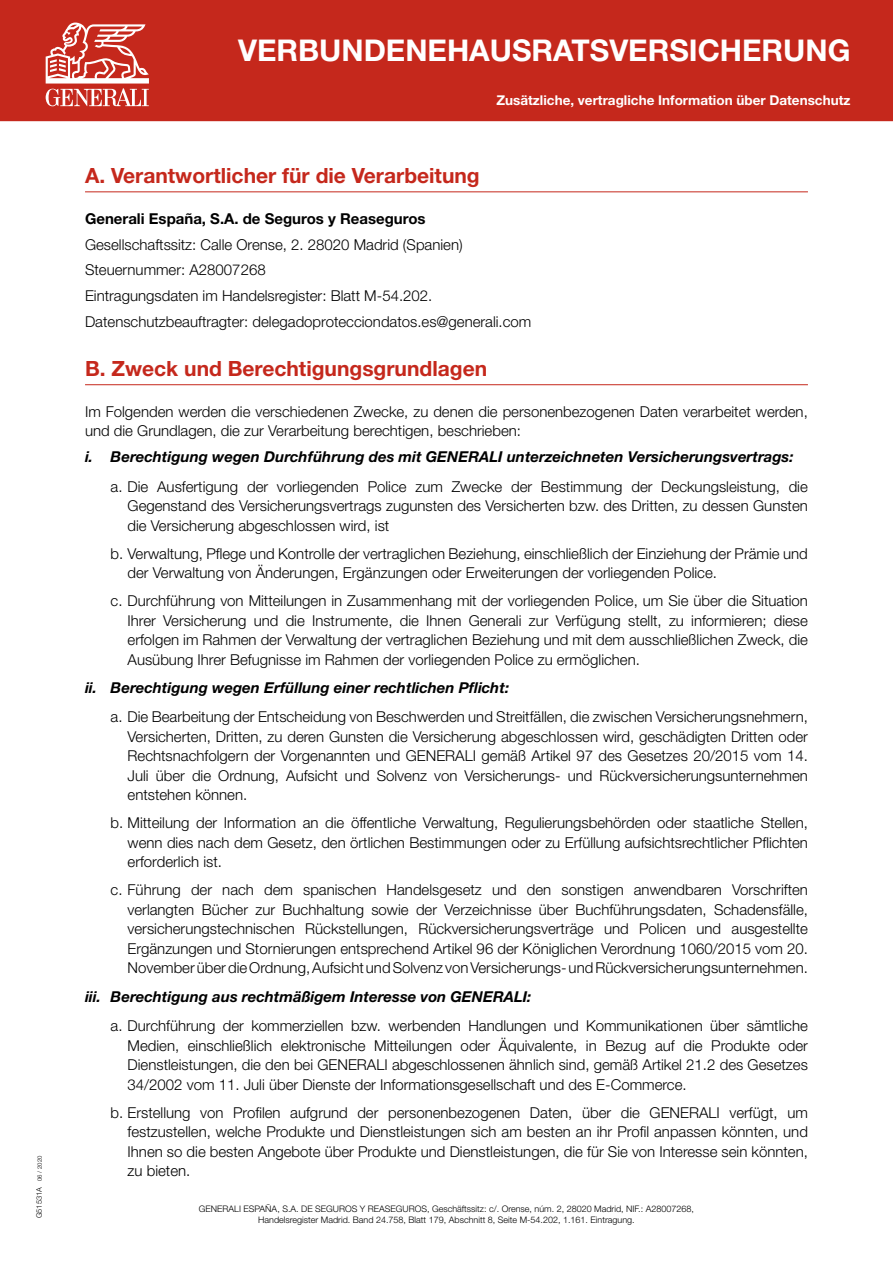
<style>
.page{position:relative;width:893px;height:1263px;background:#fff}
.page>*{position:absolute;margin:0;border:0;box-sizing:border-box;transform-origin:0 0}
.t1{font:700 30px "Helvetica Neue LT Std";color:#fff}
.t2{font:700 21px "Helvetica Neue LT Std";color:#c5281c}
.t3{font:300 15px/19.5px "Helvetica Neue LT Std";color:#000;text-align:justify}
.t4{font:italic 700 15px "Helvetica Neue LT Std";color:#000}
.t5{font:700 15px "Helvetica Neue LT Std";color:#000}
.t6{font:700 13.5px "Helvetica Neue LT Std";color:#fff}
.t7{font:300 9px/10.8px "Helvetica Neue LT Std";color:#000;text-align:center}
.t8{font:300 7.5px "Helvetica Neue LT Std";color:#000}
.s1{font-size:6px}
</style>
<div class="page">
<hr style="left:85px;top:191px;width:723px;height:1px;background:#c5281c">
<hr style="left:85px;top:384px;width:723px;height:1px;background:#c5281c">
<div style="left:0;top:0;width:893px;height:121px;background:#c5281c"></div>
<svg style="left:46px;top:22px;width:103px;height:84px"></svg>
<p class="t8" style="left:35px;top:1218px;width:64px;rotate:-90deg">G51531A <span class="s1">06 / 2020</span></p>
<h1 class="t1" style="left:238px;top:32px;width:614px">VERBUNDENEHAUSRATSVERSICHERUNG</h1>
<p class="t6" style="left:496px;top:92px;width:355px">Zusätzliche, vertragliche Information über Datenschutz</p>
<h2 class="t2" style="left:85px;top:162px;width:396px">A. Verantwortlicher für die Verarbeitung</h2>
<p class="t5" style="left:85px;top:209px;width:342px">Generali España, S.A. de Seguros y Reaseguros</p>
<p class="t3" style="left:85px;top:231px;width:448px;line-height:25.8px;text-align:left">Gesellschaftssitz: Calle Orense, 2. 28020 Madrid (Spanien)<br>Steuernummer: A28007268<br>Eintragungsdaten im Handelsregister: Blatt M-54.202.<br>Datenschutzbeauftragter: delegadoprotecciondatos.es@generali.com</p>
<h2 class="t2" style="left:85px;top:355px;width:404px">B. Zweck und Berechtigungsgrundlagen</h2>
<p class="t3" style="left:85px;top:401px;width:724px">Im Folgenden werden die verschiedenen Zwecke, zu denen die personenbezogenen Daten verarbeitet werden, und die Grundlagen, die zur Verarbeitung berechtigen, beschrieben:</p>
<p class="t4" style="left:85px;top:447px;width:710px">i. Berechtigung wegen Durchführung des mit GENERALI unterzeichneten Versicherungsvertrags:</p>
<p class="t3" style="left:128px;top:476px;width:682px;text-indent:-17px">a. Die Ausfertigung der vorliegenden Police zum Zwecke der Bestimmung der Deckungsleistung, die Gegenstand des Versicherungsvertrags zugunsten des Versicherten bzw. des Dritten, zu dessen Gunsten die Versicherung abgeschlossen wird, ist</p>
<p class="t3" style="left:128px;top:543px;width:682px;text-indent:-17px">b. Verwaltung, Pflege und Kontrolle der vertraglichen Beziehung, einschließlich der Einziehung der Prämie und der Verwaltung von Änderungen, Ergänzungen oder Erweiterungen der vorliegenden Police.</p>
<p class="t3" style="left:128px;top:591px;width:682px;text-indent:-17px">c. Durchführung von Mitteilungen in Zusammenhang mit der vorliegenden Police, um Sie über die Situation Ihrer Versicherung und die Instrumente, die Ihnen Generali zur Verfügung stellt, zu informieren; diese erfolgen im Rahmen der Verwaltung der vertraglichen Beziehung und mit dem ausschließlichen Zweck, die Ausübung Ihrer Befugnisse im Rahmen der vorliegenden Police zu ermöglichen.</p>
<p class="t4" style="left:85px;top:678px;width:426px">ii. Berechtigung wegen Erfüllung einer rechtlichen Pflicht:</p>
<p class="t3" style="left:128px;top:707px;width:682px;text-indent:-17px">a. Die Bearbeitung der Entscheidung von Beschwerden und Streitfällen, die zwischen Versicherungsnehmern, Versicherten, Dritten, zu deren Gunsten die Versicherung abgeschlossen wird, geschädigten Dritten oder Rechtsnachfolgern der Vorgenannten und GENERALI gemäß Artikel 97 des Gesetzes 20/2015 vom 14.<br>Juli über die Ordnung, Aufsicht und Solvenz von Versicherungs- und Rückversicherungsunternehmen entstehen können.</p>
<p class="t3" style="left:128px;top:813px;width:682px;text-indent:-17px">b. Mitteilung der Information an die öffentliche Verwaltung, Regulierungsbehörden oder staatliche Stellen, wenn dies nach dem Gesetz, den örtlichen Bestimmungen oder zu Erfüllung aufsichtsrechtlicher Pflichten erforderlich ist.</p>
<p class="t3" style="left:128px;top:880px;width:682px;text-indent:-17px">c. Führung der nach dem spanischen Handelsgesetz und den sonstigen anwendbaren Vorschriften verlangten Bücher zur Buchhaltung sowie der Verzeichnisse über Buchführungsdaten, Schadensfälle, versicherungstechnischen Rückstellungen, Rückversicherungsverträge und Policen und ausgestellte Ergänzungen und Stornierungen entsprechend Artikel 96 der Königlichen Verordnung 1060/2015 vom 20.<br>November über die Ordnung, Aufsicht und Solvenz von Versicherungs- und Rückversicherungsunternehmen.</p>
<p class="t4" style="left:85px;top:987px;width:448px">iii. Berechtigung aus rechtmäßigem Interesse von GENERALI:</p>
<p class="t3" style="left:128px;top:1016px;width:682px;text-indent:-17px">a. Durchführung der kommerziellen bzw. werbenden Handlungen und Kommunikationen über sämtliche Medien, einschließlich elektronische Mitteilungen oder Äquivalente, in Bezug auf die Produkte oder Dienstleistungen, die den bei GENERALI abgeschlossenen ähnlich sind, gemäß Artikel 21.2 des Gesetzes 34/2002 vom 11. Juli über Dienste der Informationsgesellschaft und des E-Commerce.</p>
<p class="t3" style="left:128px;top:1102px;width:682px;text-indent:-17px">b. Erstellung von Profilen aufgrund der personenbezogenen Daten, über die GENERALI verfügt, um festzustellen, welche Produkte und Dienstleistungen sich am besten an ihr Profil anpassen könnten, und Ihnen so die besten Angebote über Produkte und Dienstleistungen, die für Sie von Interesse sein könnten, zu bieten.</p>
<p class="t7" style="left:199px;top:1203px;width:497px">GENERALI ESPAÑA, S.A. DE SEGUROS Y REASEGUROS, Geschäftssitz: c/. Orense, núm. 2, 28020 Madrid, NIF.: A28007268,<br>Handelsregister Madrid. Band 24.758, Blatt 179, Abschnitt 8, Seite M-54.202, 1.161. Eintragung.</p>
</div>
